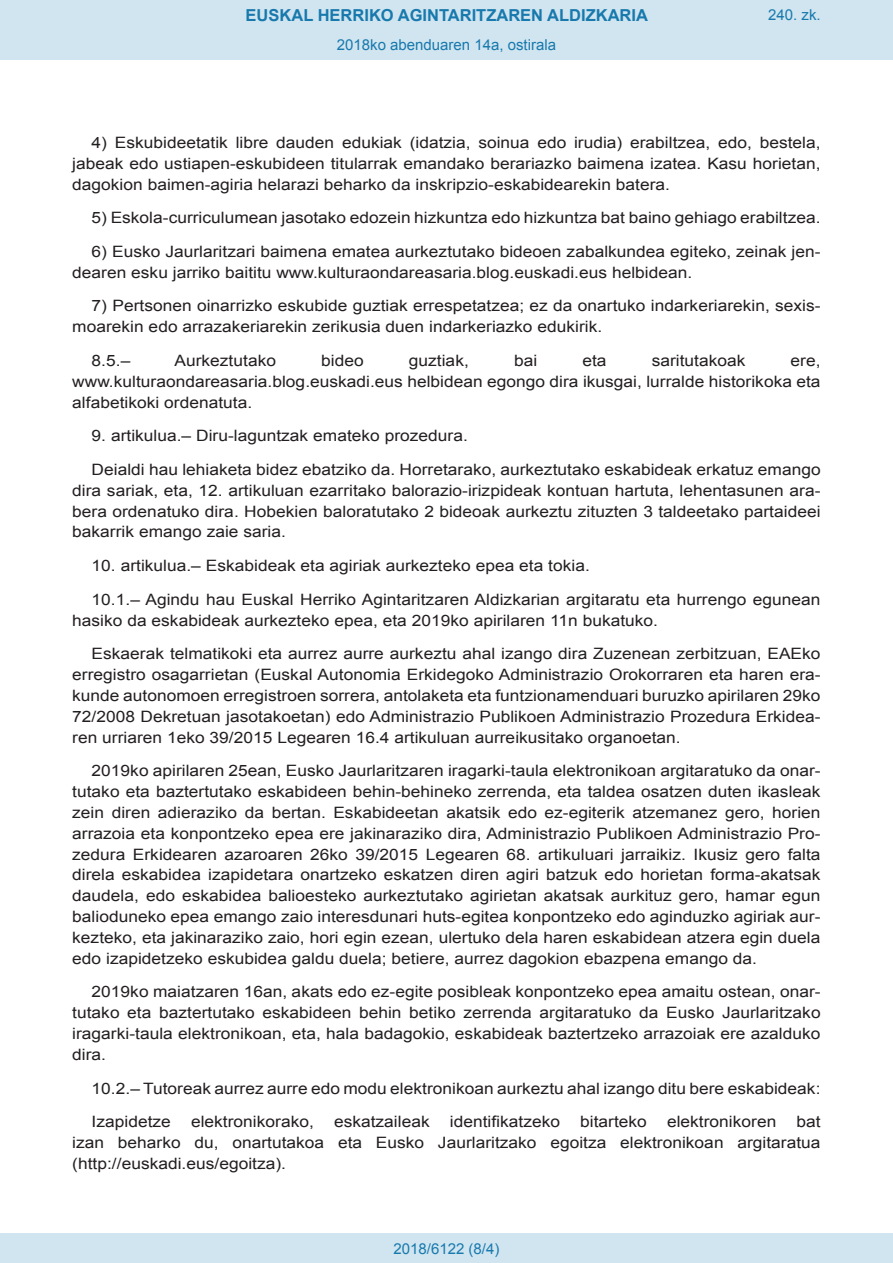
<style>
.page{position:relative;width:893px;height:1263px;background:#fff}
.page>*{position:absolute;margin:0;border:0;box-sizing:border-box;transform-origin:0 0}
.t1{font:700 16.5px "Arial";color:#1879ad}
.BOPVDetalle{font:15.6px/20.9px "Arial";color:#231f20;text-align:justify;scale:1.11 1}
.Paginacion_Centro{font:15px "Arial";color:#1879ad}
</style>
<div class="page">
<div style="left:0;top:0;width:893px;height:60px;background:#d0e5f0"></div>
<div style="left:0;top:1233px;width:893px;height:30px;background:#d0e5f0"></div>
<p class="t1" style="left:246px;top:4px;width:404px">EUSKAL HERRIKO AGINTARITZAREN ALDIZKARIA</p>
<p class="Paginacion_Centro" style="left:337px;top:35px;width:221px">2018ko abenduaren 14a, ostirala</p>
<p class="Paginacion_Centro" style="left:768px;top:5px;width:54px">240. zk.</p>
<p class="BOPVDetalle" style="left:72px;top:132px;width:676px;text-indent:19px">4) Eskubideetatik libre dauden edukiak (idatzia, soinua edo irudia) erabiltzea, edo, bestela, jabeak edo ustiapen-eskubideen titularrak emandako berariazko baimena izatea. Kasu horietan, dagokion baimen-agiria helarazi beharko da inskripzio-eskabidearekin batera.</p>
<p class="BOPVDetalle" style="left:92px;top:208px;width:658px">5) Eskola-curriculumean jasotako edozein hizkuntza edo hizkuntza bat baino gehiago erabiltzea.</p>
<p class="BOPVDetalle" style="left:72px;top:241px;width:676px;text-indent:19px">6) Eusko Jaurlaritzari baimena ematea aurkeztutako bideoen zabalkundea egiteko, zeinak jen&shy;dearen esku jarriko baititu www.kulturaondareasaria.blog.euskadi.eus helbidean.</p>
<p class="BOPVDetalle" style="left:72px;top:296px;width:676px;text-indent:19px">7) Pertsonen oinarrizko eskubide guztiak errespetatzea; ez da onartuko indarkeriarekin, sexis&shy;moarekin edo arrazakeriarekin zerikusia duen indarkeriazko edukirik.</p>
<p class="BOPVDetalle" style="left:92px;top:350px;width:36px">8.5.–</p>
<p class="BOPVDetalle" style="left:175px;top:350px;width:93px">Aurkeztutako</p>
<p class="BOPVDetalle" style="left:321px;top:350px;width:40px">bideo</p>
<p class="BOPVDetalle" style="left:409px;top:350px;width:56px">guztiak,</p>
<p class="BOPVDetalle" style="left:514px;top:350px;width:22px">bai</p>
<p class="BOPVDetalle" style="left:582px;top:350px;width:23px">eta</p>
<p class="BOPVDetalle" style="left:652px;top:350px;width:86px">saritutakoak</p>
<p class="BOPVDetalle" style="left:72px;top:350px;width:676px;text-indent:718px">ere, www.kulturaondareasaria.blog.euskadi.eus helbidean egongo dira ikusgai, lurralde historikoka eta alfabetikoki ordenatuta.</p>
<p class="BOPVDetalle" style="left:92px;top:425px;width:340px">9. artikulua.– Diru-laguntzak emateko prozedura.</p>
<p class="BOPVDetalle" style="left:72px;top:459px;width:676px;text-indent:19px">Deialdi hau lehiaketa bidez ebatziko da. Horretarako, aurkeztutako eskabideak erkatuz emango dira sariak, eta, 12. artikuluan ezarritako balorazio-irizpideak kontuan hartuta, lehentasunen ara&shy;bera ordenatuko dira. Hobekien baloratutako 2 bideoak aurkeztu zituzten 3 taldeetako partaideei bakarrik emango zaie saria.</p>
<p class="BOPVDetalle" style="left:92px;top:555px;width:450px">10. artikulua.– Eskabideak eta agiriak aurkezteko epea eta tokia.</p>
<p class="BOPVDetalle" style="left:72px;top:589px;width:676px;text-indent:19px">10.1.– Agindu hau Euskal Herriko Agintaritzaren Aldizkarian argitaratu eta hurrengo egunean hasiko da eskabideak aurkezteko epea, eta 2019ko apirilaren 11n bukatuko.</p>
<p class="BOPVDetalle" style="left:72px;top:643px;width:676px;text-indent:19px">Eskaerak telmatikoki eta aurrez aurre aurkeztu ahal izango dira Zuzenean zerbitzuan, EAEko erregistro osagarrietan (Euskal Autonomia Erkidegoko Administrazio Orokorraren eta haren era&shy;kunde autonomoen erregistroen sorrera, antolaketa eta funtzionamenduari buruzko apirilaren 29ko 72/2008 Dekretuan jasotakoetan) edo Administrazio Publikoen Administrazio Prozedura Erkidea&shy;ren urriaren 1eko 39/2015 Legearen 16.4 artikuluan aurreikusitako organoetan.</p>
<p class="BOPVDetalle" style="left:72px;top:760px;width:676px;text-indent:19px">2019ko apirilaren 25ean, Eusko Jaurlaritzaren iragarki-taula elektronikoan argitaratuko da onar&shy;tutako eta baztertutako eskabideen behin-behineko zerrenda, eta taldea osatzen duten ikasleak zein diren adieraziko da bertan. Eskabideetan akatsik edo ez-egiterik atzemanez gero, horien arrazoia eta konpontzeko epea ere jakinaraziko dira, Administrazio Publikoen Administrazio Pro&shy;zedura Erkidearen azaroaren 26ko 39/2015 Legearen 68. artikuluari jarraikiz. Ikusiz gero falta direla eskabidea izapidetara onartzeko eskatzen diren agiri batzuk edo horietan forma-akatsak daudela, edo eskabidea balioesteko aurkeztutako agirietan akatsak aurkituz gero, hamar egun balioduneko epea emango zaio interesdunari huts-egitea konpontzeko edo aginduzko agiriak aur&shy;kezteko, eta jakinaraziko zaio, hori egin ezean, ulertuko dela haren eskabidean atzera egin duela edo izapidetzeko eskubidea galdu duela; betiere, aurrez dagokion ebazpena emango da.</p>
<p class="BOPVDetalle" style="left:72px;top:982px;width:676px;text-indent:19px">2019ko maiatzaren 16an, akats edo ez-egite posibleak konpontzeko epea amaitu ostean, onar&shy;tutako eta baztertutako eskabideen behin betiko zerrenda argitaratuko da Eusko Jaurlaritzako iragarki-taula elektronikoan, eta, hala badagokio, eskabideak baztertzeko arrazoiak ere azalduko dira.</p>
<p class="BOPVDetalle" style="left:92px;top:1078px;width:658px">10.2.– Tutoreak aurrez aurre edo modu elektronikoan aurkeztu ahal izango ditu bere eskabideak:</p>
<p class="BOPVDetalle" style="left:92px;top:1111px;width:73px">Izapidetze</p>
<p class="BOPVDetalle" style="left:191px;top:1111px;width:112px">elektronikorako,</p>
<p class="BOPVDetalle" style="left:334px;top:1111px;width:88px">eskatzaileak</p>
<p class="BOPVDetalle" style="left:450px;top:1111px;width:101px">identifikatzeko</p>
<p class="BOPVDetalle" style="left:580px;top:1111px;width:62px">bitarteko</p>
<p class="BOPVDetalle" style="left:667px;top:1111px;width:100px">elektronikoren</p>
<p class="BOPVDetalle" style="left:72px;top:1111px;width:676px;text-indent:724px">bat izan beharko du, onartutakoa eta Eusko Jaurlaritzako egoitza elektronikoan argitaratua (http://euskadi.eus/egoitza).</p>
<p class="Paginacion_Centro" style="left:393px;top:1238px;width:107px">2018/6122 (8/4)</p>
</div>
